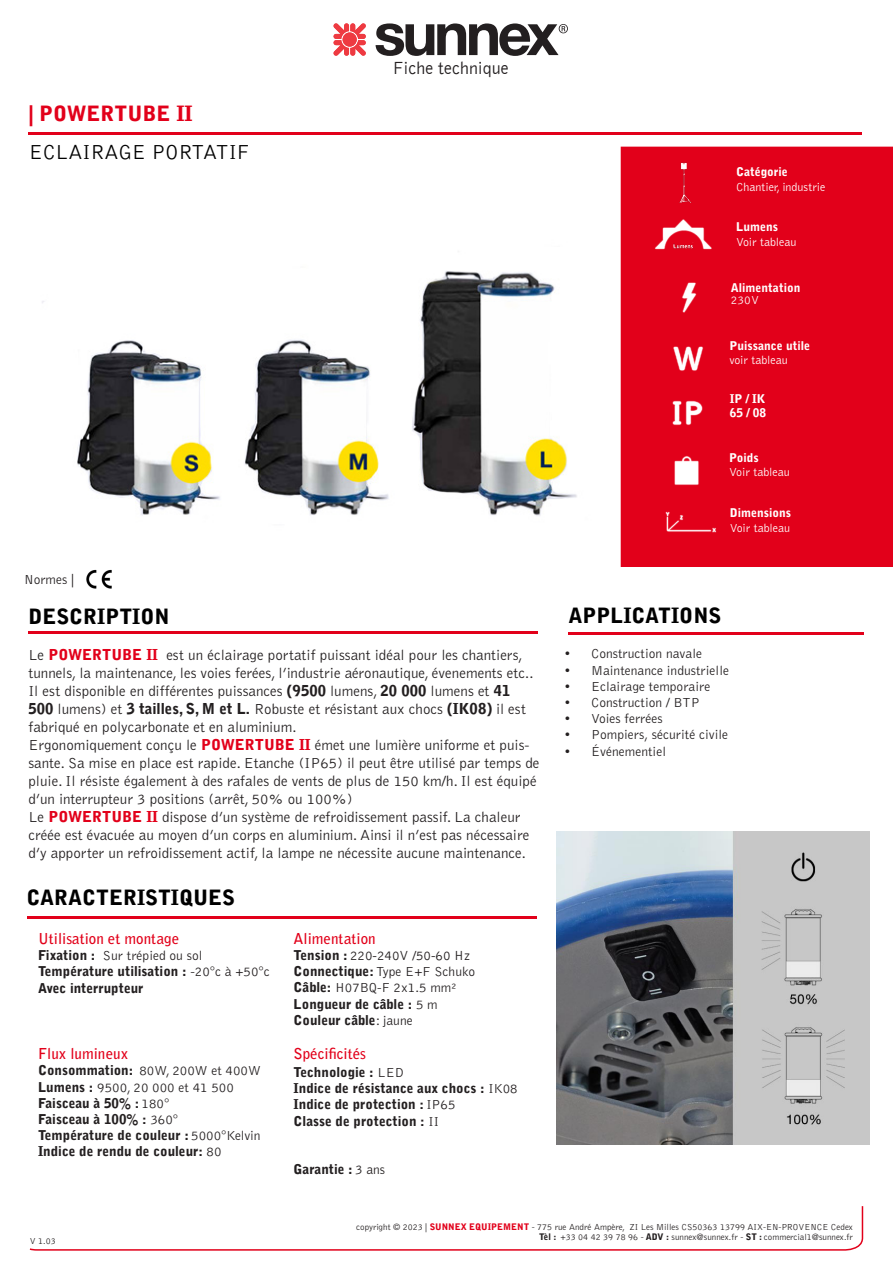
<style>
.page{position:relative;width:893px;height:1263px;background:#fff}
.page>*{position:absolute;margin:0;border:0;box-sizing:border-box;transform-origin:0 0}
.t1{font:900 21px "Bell Gothic Std";color:#000}
.t2{font:300 21px "Bell Gothic Std";color:#000}
.t3{font:900 21px "Bell Gothic Std";color:#e2001a}
.t4{font:300 18px "Bell Gothic";color:#231f20}
.t5{font:300 15px/18px "Bell Gothic Std";color:#231f20}
.t6{font:700 15px "Bell Gothic Std";color:#e2001a}
.t7{font:300 13.5px "Bell Gothic Std";color:#231f20}
.t8{font:900 13.5px/16.2px "Bell Gothic Std";color:#231f20}
.t9{font:900 13.5px "Bell Gothic";color:#231f20}
.t10{font:300 13.5px "Bell Gothic";color:#231f20}
.t11{font:900 12px "Bell Gothic Std";color:#fff}
.t12{font:300 12px "Bell Gothic Std";color:#fff}
.t13{font:300 9px "Bell Gothic Std";color:#231f20}
.s1{font-weight:900;color:#e2001a}
.s2{font-family:"Bell Gothic";font-weight:900}
.s3{font-weight:900}
.s4{font-weight:300}
.s5{font-family:"Bell Gothic Std";font-weight:300}
.s6{font-family:"Bell Gothic Std";font-weight:900}
.s7{font-family:"Bell Gothic"}
</style>
<div class="page">
<div style="left:621px;top:147px;width:272px;height:420px;background:#e2001a"></div>
<svg style="left:334px;top:23px;width:32px;height:33px"></svg>
<svg style="left:376px;top:23px;width:192px;height:33px"></svg>
<hr style="left:29px;top:132px;width:833px;height:3px;background:#e2001a">
<img style="left:650px;top:214px;width:65px;height:41px">
<img style="left:657px;top:278px;width:65px;height:40px">
<img style="left:656px;top:338px;width:65px;height:41px">
<div style="left:646px;top:161px;width:74px;height:41px;background:#e2001a"></div>
<img style="left:654px;top:451px;width:65px;height:41px">
<img style="left:658px;top:501px;width:65px;height:41px">
<img style="left:654px;top:392px;width:65px;height:41px">
<hr style="left:28px;top:631px;width:510px;height:2px;background:#e2001a">
<hr style="left:568px;top:632px;width:295px;height:3px;background:#e2001a">
<hr style="left:27px;top:916px;width:510px;height:3px;background:#e2001a">
<svg style="left:29px;top:1206px;width:835px;height:45px"></svg>
<img style="left:556px;top:831px;width:314px;height:314px">
<img style="left:86px;top:569px;width:26px;height:20px">
<img style="left:42px;top:271px;width:535px;height:245px">
<p class="t3" style="left:29px;top:101px;width:165px">| POWERTUBE II</p>
<p class="t2" style="left:29px;top:141px;width:222px">ECLAIRAGE PORTATIF</p>
<p class="t4" style="left:393px;top:58px;width:118px">Fiche technique</p>
<p class="t7" style="left:24px;top:572px;width:51px">Normes |</p>
<p class="t11" style="left:736px;top:165px;width:53px">Catégorie</p>
<p class="t12" style="left:736px;top:180px;width:91px">Chantier, industrie</p>
<p class="t11" style="left:736px;top:220px;width:43px">Lumens</p>
<p class="t12" style="left:736px;top:235px;width:62px">Voir tableau</p>
<p class="t11" style="left:731px;top:281px;width:71px">Alimentation</p>
<p class="t12" style="left:731px;top:294px;width:30px">230V</p>
<p class="t11" style="left:729px;top:339px;width:82px">Puissance utile</p>
<p class="t12" style="left:729px;top:354px;width:60px">voir tableau</p>
<p class="t11" style="left:730px;top:391px;width:37px">IP / IK</p>
<p class="t11" style="left:730px;top:406px;width:38px">65 / 08</p>
<p class="t11" style="left:729px;top:451px;width:31px">Poids</p>
<p class="t12" style="left:729px;top:466px;width:62px">Voir tableau</p>
<p class="t11" style="left:730px;top:506px;width:63px">Dimensions</p>
<p class="t12" style="left:730px;top:521px;width:62px">Voir tableau</p>
<p class="t1" style="left:28px;top:604px;width:143px">DESCRIPTION</p>
<p class="t1" style="left:568px;top:603px;width:154px">APPLICATIONS</p>
<p class="t5" style="left:28px;top:646px;width:507px">Le <span class="s1">POWERTUBE II</span> est un éclairage portatif puissant idéal pour les chantiers, tunnels, la maintenance, les voies ferées, l’industrie aéronautique, évenements etc..<br>Il est disponible en différentes puissances <span class="s2">(9500</span> lumens, <span class="s2">20 000</span> lumens et <span class="s2">41<br>500</span> lumens) et <span class="s2">3 tailles, S, M et L.</span> Robuste et résistant aux chocs <span class="s2">(IK08)</span> il est fabriqué en polycarbonate et en aluminium.</p>
<p class="t5" style="left:28px;top:736px;width:513px">Ergonomiquement conçu le <span class="s1">POWERTUBE II</span> émet une lumière uniforme et puis&shy;sante. Sa mise en place est rapide. Etanche (IP65) il peut être utilisé par temps de pluie. Il résiste également à des rafales de vents de plus de 150 km/h. Il est équipé d’un interrupteur 3 positions (arrêt, 50% ou 100%)<br>Le <span class="s1">POWERTUBE II</span> dispose d’un système de refroidissement passif. La chaleur créée est évacuée au moyen d’un corps en aluminium. Ainsi il n’est pas nécessaire d’y apporter un refroidissement actif, la lampe ne nécessite aucune maintenance.</p>
<p class="t1" style="left:27px;top:886px;width:210px">CARACTERISTIQUES</p>
<p class="t7" style="left:564px;top:647px;width:139px">• Construction navale</p>
<p class="t7" style="left:564px;top:663px;width:166px">• Maintenance industrielle</p>
<p class="t7" style="left:564px;top:679px;width:148px">• Eclairage temporaire</p>
<p class="t7" style="left:564px;top:695px;width:137px">• Construction / BTP</p>
<p class="t7" style="left:564px;top:712px;width:100px">• Voies ferrées</p>
<p class="t7" style="left:564px;top:728px;width:166px">• Pompiers, sécurité civile</p>
<p class="t7" style="left:564px;top:744px;width:103px">• Événementiel</p>
<p class="t6" style="left:38px;top:929px;width:143px">Utilisation et montage</p>
<p class="t7" style="left:38px;top:948px;width:166px"><span class="s3">Fixation :</span> Sur trépied ou sol</p>
<p class="t8" style="left:38px;top:963px;width:233px">Température utilisation : <span class="s4">-20°c à +50°c</span></p>
<p class="t9" style="left:38px;top:980px;width:107px">Avec interrupteur</p>
<p class="t6" style="left:38px;top:1045px;width:92px">Flux lumineux</p>
<p class="t7" style="left:38px;top:1064px;width:224px"><span class="s3">Consommation:</span> 80W, 200W et 400W</p>
<p class="t7" style="left:38px;top:1080px;width:197px"><span class="s3">Lumens :</span> 9500, 20 000 et 41 500</p>
<p class="t9" style="left:38px;top:1095px;width:133px">Faisceau à 50% : <span class="s5">180°</span></p>
<p class="t9" style="left:38px;top:1111px;width:142px">Faisceau à 100% : <span class="s5">360°</span></p>
<p class="t8" style="left:38px;top:1127px;width:224px">Température de couleur : <span class="s4">5000°Kelvin</span></p>
<p class="t9" style="left:38px;top:1143px;width:185px">Indice de rendu de couleur: <span class="s5">80</span></p>
<p class="t13" style="left:30px;top:1236px;width:27px">V 1.03</p>
<p class="t6" style="left:294px;top:929px;width:84px">Alimentation</p>
<p class="t10" style="left:294px;top:948px;width:178px"><span class="s6">Tension :</span> 220-240V /50-60 Hz</p>
<p class="t7" style="left:294px;top:964px;width:183px"><span class="s2">Connectique:</span> Type E+F Schuko</p>
<p class="t7" style="left:294px;top:981px;width:165px"><span class="s2">Câble:</span> H07BQ-F 2x1.5 mm²</p>
<p class="t8" style="left:294px;top:996px;width:146px">Longueur de câble : <span class="s4">5 m</span></p>
<p class="t9" style="left:294px;top:1012px;width:121px">Couleur câble<span class="s5">: jaune</span></p>
<p class="t6" style="left:294px;top:1044px;width:74px">Spécificités</p>
<p class="t8" style="left:294px;top:1064px;width:112px">Technologie : <span class="s4">LED</span></p>
<p class="t8" style="left:294px;top:1080px;width:226px">Indice de résistance aux chocs : <span class="s4">IK08<br></span><span class="s7">Indice de protection :</span> <span class="s4">IP65</span></p>
<p class="t9" style="left:294px;top:1113px;width:147px">Classe de protection : <span class="s5">II</span></p>
<p class="t8" style="left:294px;top:1161px;width:93px">Garantie : <span class="s4">3 ans</span></p>
<p class="t13" style="left:356px;top:1222px;width:498px">copyright © 2023 | <span class="s1">SUNNEX EQUIPEMENT</span> - 775 rue André Ampère, ZI Les Milles CS50363 13799 AIX-EN-PROVENCE Cedex</p>
<p class="t13" style="left:539px;top:1232px;width:316px"><span class="s3">Tèl :</span> +33 04 42 39 78 96 - <span class="s3">ADV :</span> sunnex@sunnex.fr - <span class="s3">ST :</span> commercial1@sunnex.fr</p>
</div>
